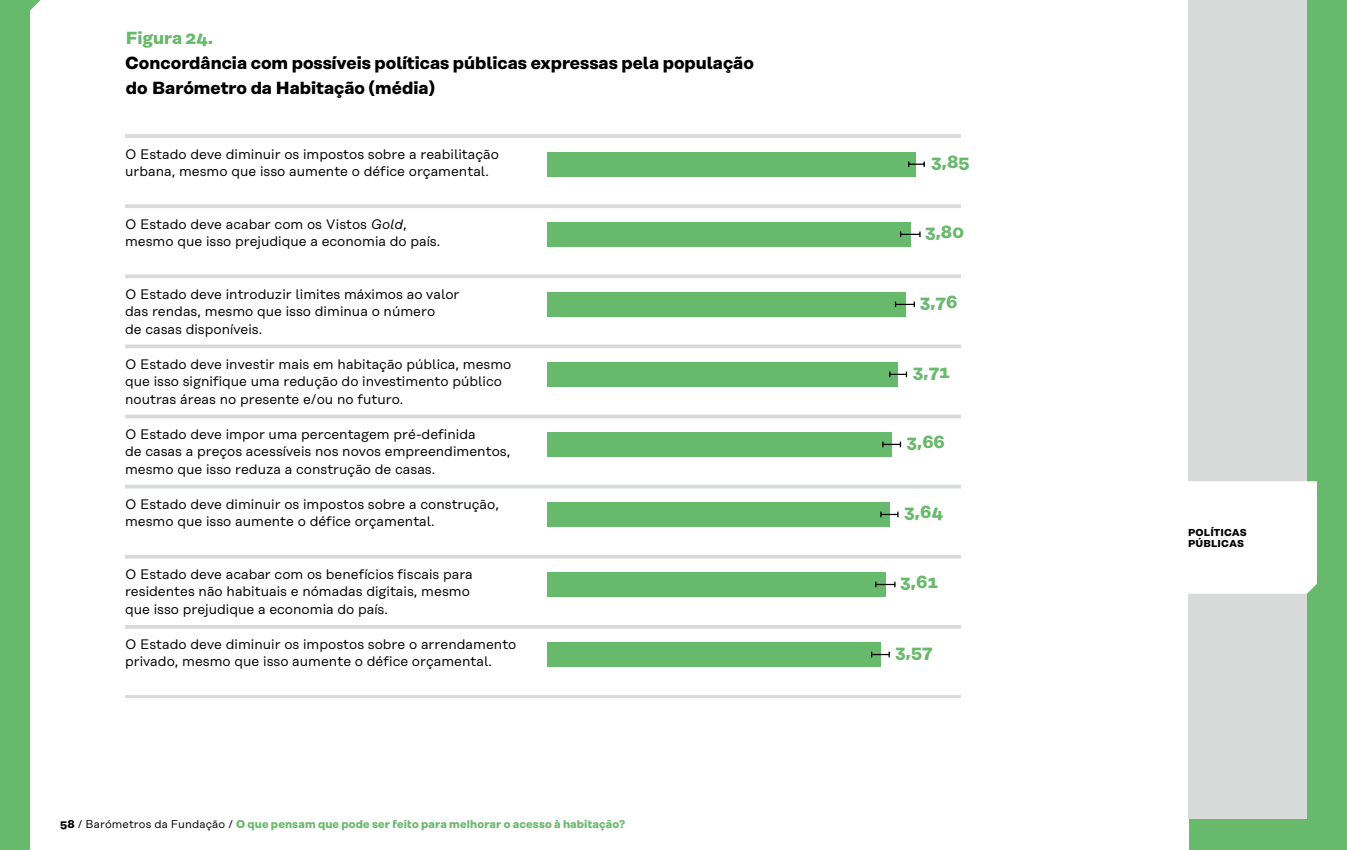
<style>
.page{position:relative;width:1347px;height:850px;background:#fff}
.page>*{position:absolute;margin:0;border:0;box-sizing:border-box;transform-origin:0 0}
.t1{font:700 17.5px/25px "Rational Text";color:#000}
.t2{font:700 17.5px "Rational Text";color:#67b96b}
.t3{font:13.75px/17.5px "Rational Text";color:#000}
.t4{font:700 11.25px "Rational Text";letter-spacing:.01em;color:#67b96b}
.t5{font:700 10px/11.2px "Rational Text";letter-spacing:.01em;color:#000}
.s1{font-style:italic}
.s2{color:#000}
.s3{font-weight:400;color:#000}
</style>
<div class="page">
<div style="left:0;top:0;width:1346px;height:850px;background:#67b96b"></div>
<div style="left:30px;top:0;width:1158px;height:850px;background:#fff"></div>
<div style="left:1188px;top:0;width:118px;height:819px;background:#d8dada"></div>
<svg style="left:30px;top:0;width:11px;height:11px"></svg>
<hr style="left:125px;top:204px;width:835px;height:4px;background:#d8dada">
<hr style="left:125px;top:134px;width:835px;height:4px;background:#d8dada">
<svg style="left:125px;top:274px;width:835px;height:4px;fill:#d8dada"></svg>
<hr style="left:125px;top:345px;width:835px;height:3px;background:#d8dada">
<hr style="left:125px;top:415px;width:835px;height:3px;background:#d8dada">
<hr style="left:125px;top:485px;width:835px;height:3px;background:#d8dada">
<svg style="left:125px;top:555px;width:835px;height:4px;fill:#d8dada"></svg>
<hr style="left:125px;top:625px;width:835px;height:4px;background:#d8dada">
<hr style="left:125px;top:695px;width:835px;height:2px;background:#d8dada">
<div style="left:547px;top:152px;width:368px;height:25px;background:#67b96b"></div>
<div style="left:547px;top:222px;width:363px;height:25px;background:#67b96b"></div>
<div style="left:547px;top:292px;width:358px;height:25px;background:#67b96b"></div>
<div style="left:547px;top:362px;width:350px;height:25px;background:#67b96b"></div>
<div style="left:547px;top:432px;width:345px;height:25px;background:#67b96b"></div>
<div style="left:547px;top:502px;width:342px;height:25px;background:#67b96b"></div>
<div style="left:547px;top:572px;width:338px;height:25px;background:#67b96b"></div>
<div style="left:547px;top:642px;width:333px;height:25px;background:#67b96b"></div>
<svg style="left:908px;top:161px;width:16px;height:6px"></svg>
<svg style="left:900px;top:232px;width:20px;height:5px"></svg>
<svg style="left:894px;top:302px;width:20px;height:5px"></svg>
<svg style="left:889px;top:372px;width:18px;height:5px"></svg>
<svg style="left:882px;top:442px;width:19px;height:5px"></svg>
<svg style="left:880px;top:512px;width:18px;height:5px"></svg>
<svg style="left:875px;top:582px;width:20px;height:5px"></svg>
<svg style="left:871px;top:652px;width:18px;height:5px"></svg>
<div style="left:1188px;top:481px;width:128px;height:113px;background:#fff"></div>
<p class="t2" style="left:126px;top:27px;width:89px">Figura 24.</p>
<p class="t1" style="left:125px;top:50px;width:630px">Concordância com possíveis políticas públicas expressas pela população do Barómetro da Habitação (média)</p>
<p class="t3" style="left:125px;top:145px;width:375px">O Estado deve diminuir os impostos sobre a reabilitação urbana, mesmo que isso aumente o défice orçamental.</p>
<p class="t3" style="left:125px;top:215px;width:317px">O Estado deve acabar com os Vistos <span class="s1">Gold</span>, mesmo que isso prejudique a economia do país.</p>
<p class="t3" style="left:125px;top:285px;width:336px">O Estado deve introduzir limites máximos ao valor das rendas, mesmo que isso diminua o número<br>de casas disponíveis.</p>
<p class="t3" style="left:125px;top:355px;width:388px">O Estado deve investir mais em habitação pública, mesmo que isso signifique uma redução do investimento público noutras áreas no presente e/ou no futuro.</p>
<p class="t3" style="left:125px;top:425px;width:387px">O Estado deve impor uma percentagem pré-definida<br>de casas a preços acessíveis nos novos empreendimentos, mesmo que isso reduza a construção de casas.</p>
<p class="t3" style="left:125px;top:495px;width:375px">O Estado deve diminuir os impostos sobre a construção, mesmo que isso aumente o défice orçamental.</p>
<p class="t3" style="left:125px;top:565px;width:349px">O Estado deve acabar com os benefícios fiscais para residentes não habituais e nómadas digitais, mesmo que isso prejudique a economia do país.</p>
<p class="t3" style="left:125px;top:635px;width:393px">O Estado deve diminuir os impostos sobre o arrendamento privado, mesmo que isso aumente o défice orçamental.</p>
<p class="t4" style="left:60px;top:817px;width:566px"><span class="s2">58</span> <span class="s3">/ Barómetros da Fundação /</span> O que pensam que pode ser feito para melhorar o acesso à habitação?</p>
<p class="t2" style="left:931px;top:151px;width:40px">3,85</p>
<p class="t2" style="left:925px;top:221px;width:40px">3,80</p>
<p class="t2" style="left:919px;top:292px;width:39px">3,76</p>
<p class="t2" style="left:912px;top:362px;width:39px">3,71</p>
<p class="t2" style="left:906px;top:432px;width:40px">3,66</p>
<p class="t2" style="left:904px;top:502px;width:41px">3,64</p>
<p class="t2" style="left:900px;top:572px;width:39px">3,61</p>
<p class="t2" style="left:895px;top:642px;width:39px">3,57</p>
<p class="t5" style="left:1188px;top:527px;width:60px">POLÍTICAS<br>PÚBLICAS</p>
</div>
